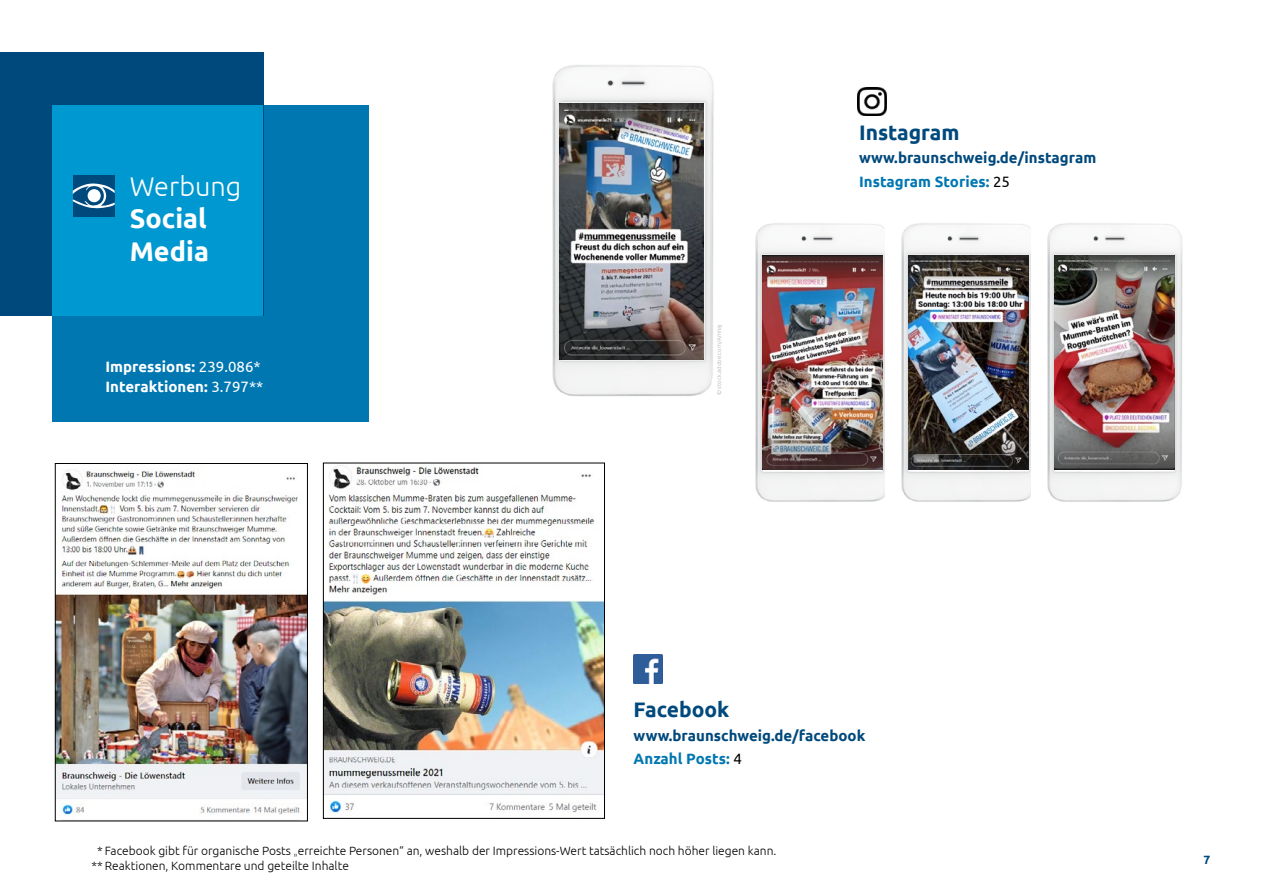
<style>
.page{position:relative;width:1263px;height:893px;background:#fff}
.page>*{position:absolute;margin:0;border:0;box-sizing:border-box;transform-origin:0 0}
.t1{font:700 27px/32.4px "Ubuntu";color:#fff}
._01_Headline_3_14pt{font:700 21px "Ubuntu";color:#00497c}
.Produktname{font:700 15px "Ubuntu";color:#00497c}
.Produktname-2{font:700 15px "Ubuntu";color:#fff}
.Produktname-3{font:700 15px "Ubuntu";color:#0077b1}
._05_Infotext{font:300 12px "Ubuntu";color:#000}
.t2{font:700 12px "Ubuntu";color:#00497c}
.t3{font:300 6px "Ubuntu";color:#b1b3b4}
.s1{font-weight:300}
.s2{font-weight:400}
.s3{font-weight:400;color:#000}
.s4{font-family:"Lato"}
</style>
<div class="page">
<div style="left:53px;top:105px;width:316px;height:316px;background:#0077b1"></div>
<div style="left:0;top:53px;width:263px;height:263px;background:#00497c"></div>
<div style="left:53px;top:105px;width:210px;height:211px;background:#0098d1"></div>
<img style="left:858px;top:87px;width:28px;height:29px">
<img style="left:634px;top:655px;width:28px;height:28px">
<div style="left:73px;top:175px;width:42px;height:42px;background:#00497c"></div>
<svg style="left:73px;top:183px;width:42px;height:25px"></svg>
<div style="left:88px;top:189px;width:13px;height:13px;background:#fff;border-radius:50%"></div>
<img style="left:552px;top:65px;width:162px;height:332px">
<img style="left:560px;top:103px;width:143px;height:256px">
<img style="left:755px;top:223px;width:130px;height:279px">
<img style="left:762px;top:255px;width:120px;height:214px">
<img style="left:901px;top:223px;width:130px;height:279px">
<img style="left:908px;top:255px;width:120px;height:214px">
<img style="left:1047px;top:223px;width:136px;height:279px">
<img style="left:1054px;top:255px;width:120px;height:214px">
<img style="left:57px;top:469px;width:249px;height:346px">
<div style="left:55px;top:463px;width:253px;height:358px;border:1px solid #000"></div>
<img style="left:325px;top:465px;width:278px;height:348px">
<div style="left:323px;top:463px;width:282px;height:356px;border:1px solid #000"></div>
<p class="t1" style="left:130px;top:170px;width:113px"><span class="s1">Werbung<br></span>Social<br>Media</p>
<p class="Produktname-2" style="left:105px;top:358px;width:157px">Impressions: <span class="s2">239.086*</span></p>
<p class="Produktname-2" style="left:105px;top:377px;width:159px">Interaktionen: <span class="s2">3.797**</span></p>
<p class="t3" style="left:715px;top:395px;width:72px;rotate:-90deg">© stock.adobe.com/Amnaj</p>
<p class="_01_Headline_3_14pt" style="left:859px;top:119px;width:102px">Instagram</p>
<p class="Produktname" style="left:859px;top:149px;width:239px">www.braunschweig.de/instagram</p>
<p class="Produktname-3" style="left:859px;top:173px;width:152px">Instagram Stories: <span class="s3">25</span></p>
<p class="_01_Headline_3_14pt" style="left:634px;top:696px;width:97px">Facebook</p>
<p class="Produktname" style="left:634px;top:726px;width:233px">www.braunschweig.de/facebook</p>
<p class="Produktname-3" style="left:634px;top:750px;width:110px">Anzahl Posts: <span class="s3">4</span></p>
<p class="_05_Infotext" style="left:97px;top:843px;width:681px">* Facebook gibt für organische Posts <span class="s4">„</span>erreichte Personen“ an, weshalb der Impressions-Wert tatsächlich noch höher liegen kann.</p>
<p class="_05_Infotext" style="left:91px;top:858px;width:259px">** Reaktionen, Kommentare und geteilte Inhalte</p>
<p class="t2" style="left:1203px;top:853px;width:8px">7</p>
</div>
